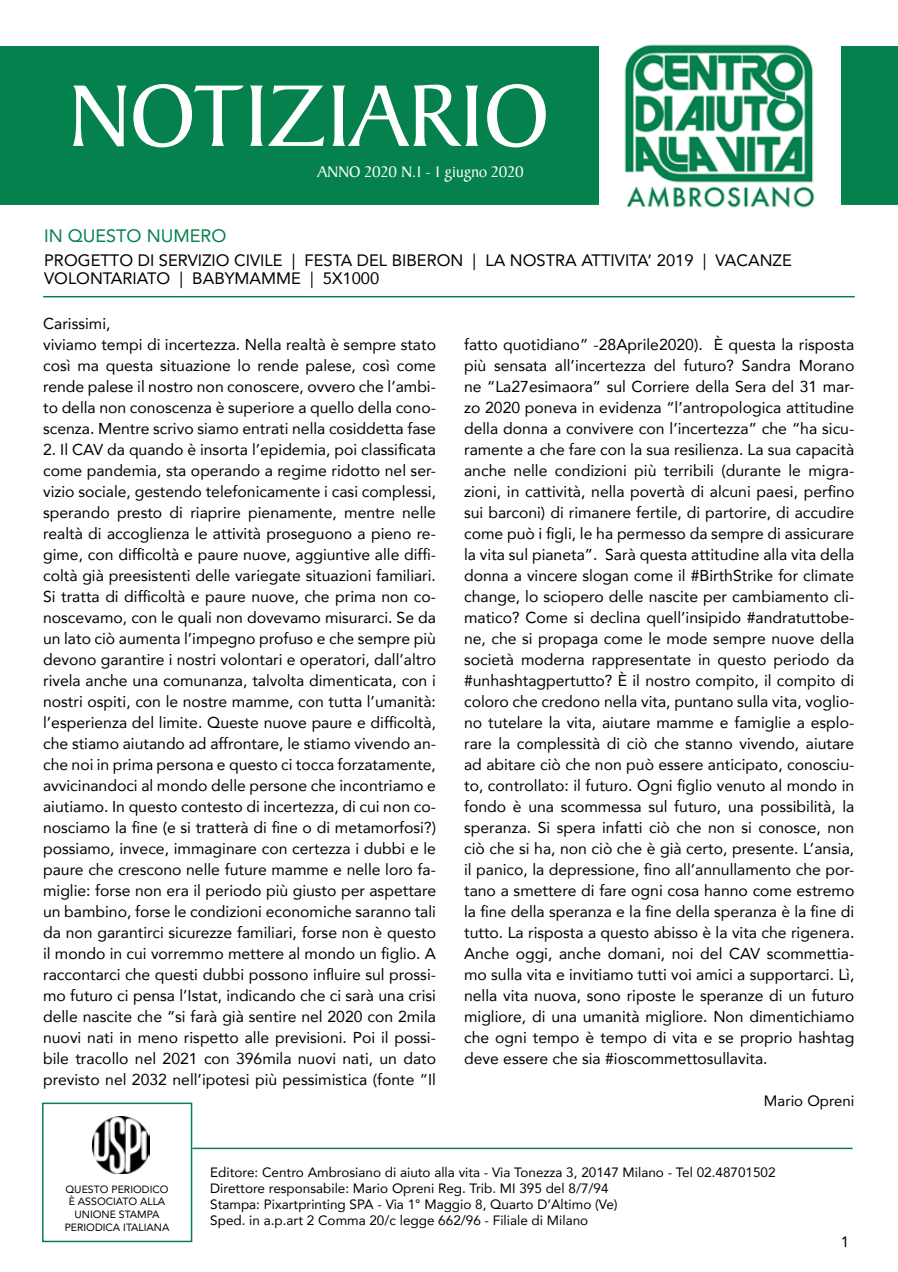
<style>
.page{position:relative;width:898px;height:1272px;background:#fff}
.page>*{position:absolute;margin:0;border:0;box-sizing:border-box;transform-origin:0 0}
.t1{font:94.5px "Baker Signet Std";color:#fff}
.t2{font:18px "Avenir";color:#05814d}
.t3{font:16.5px/18px "Avenir";color:#000}
.t4{font:16.5px "Baker Signet Std";color:#fff}
.t5{font:15.75px/21px "Avenir";color:#000;text-align:justify}
.t6{font:15px "Avenir";color:#000}
.t7{font:13.5px/16.2px "Avenir";color:#000}
.t8{font:10.5px/12.6px "Avenir";color:#000;text-align:center}
</style>
<div class="page">
<hr style="left:192px;top:1147px;width:660px;height:2px;background:#05814d">
<img style="left:93px;top:1116px;width:56px;height:57px">
<div style="left:0;top:46px;width:897px;height:159px;background:#05814d"></div>
<div style="left:599px;top:22px;width:240px;height:225px;background:#fff"></div>
<img style="left:624px;top:44px;width:191px;height:164px">
<hr style="left:43px;top:296px;width:811px;height:1px;background:#05814d">
<div style="left:42px;top:1102px;width:150px;height:140px;border:2px solid #05814d"></div>
<h1 class="t1" style="left:69px;top:65px;width:481px">NOTIZIARIO</h1>
<p class="t4" style="left:317px;top:162px;width:207px">ANNO 2020 N.1 - 1 giugno 2020</p>
<p class="t2" style="left:44px;top:221px;width:184px">IN QUESTO NUMERO</p>
<p class="t3" style="left:44px;top:251px;width:749px">PROGETTO DI SERVIZIO CIVILE | FESTA DEL BIBERON | LA NOSTRA ATTIVITA’ 2019 | VACANZE<br>VOLONTARIATO | BABYMAMME | 5X1000</p>
<p class="t5" style="left:43px;top:313px;width:394px;text-align:left">Carissimi,<br>viviamo tempi di incertezza. Nella realtà è sempre stato così ma questa situazione lo rende palese, così come rende palese il nostro non conoscere, ovvero che l’ambi&shy;to della non conoscenza è superiore a quello della cono&shy;scenza. Mentre scrivo siamo entrati nella cosiddetta fase</p>
<p class="t5" style="left:43px;top:439px;width:394px">2. Il CAV da quando è insorta l’epidemia, poi classificata come pandemia, sta operando a regime ridotto nel ser&shy;vizio sociale, gestendo telefonicamente i casi complessi, sperando presto di riaprire pienamente, mentre nelle realtà di accoglienza le attività proseguono a pieno re&shy;gime, con difficoltà e paure nuove, aggiuntive alle diffi&shy;coltà già preesistenti delle variegate situazioni familiari.<br>Si tratta di difficoltà e paure nuove, che prima non co&shy;noscevamo, con le quali non dovevamo misurarci. Se da un lato ciò aumenta l’impegno profuso e che sempre più devono garantire i nostri volontari e operatori, dall’altro rivela anche una comunanza, talvolta dimenticata, con i nostri ospiti, con le nostre mamme, con tutta l’umanità: l’esperienza del limite. Queste nuove paure e difficoltà, che stiamo aiutando ad affrontare, le stiamo vivendo an&shy;che noi in prima persona e questo ci tocca forzatamente, avvicinandoci al mondo delle persone che incontriamo e aiutiamo. In questo contesto di incertezza, di cui non co&shy;nosciamo la fine (e si tratterà di fine o di metamorfosi?) possiamo, invece, immaginare con certezza i dubbi e le paure che crescono nelle future mamme e nelle loro fa&shy;miglie: forse non era il periodo più giusto per aspettare un bambino, forse le condizioni economiche saranno tali da non garantirci sicurezze familiari, forse non è questo il mondo in cui vorremmo mettere al mondo un figlio. A raccontarci che questi dubbi possono influire sul prossi&shy;mo futuro ci pensa l’Istat, indicando che ci sarà una crisi delle nascite che “si farà già sentire nel 2020 con 2mila nuovi nati in meno rispetto alle previsioni. Poi il possi&shy;bile tracollo nel 2021 con 396mila nuovi nati, un dato previsto nel 2032 nell’ipotesi più pessimistica (fonte “Il</p>
<p class="t5" style="left:464px;top:333px;width:391px">fatto quotidiano” -28Aprile2020). È questa la risposta più sensata all’incertezza del futuro? Sandra Morano ne “La27esimaora” sul Corriere della Sera del 31 mar&shy;zo 2020 poneva in evidenza “l’antropologica attitudine della donna a convivere con l’incertezza” che “ha sicu&shy;ramente a che fare con la sua resilienza. La sua capacità anche nelle condizioni più terribili (durante le migra&shy;zioni, in cattività, nella povertà di alcuni paesi, perfino sui barconi) di rimanere fertile, di partorire, di accudire come può i figli, le ha permesso da sempre di assicurare la vita sul pianeta”. Sarà questa attitudine alla vita della donna a vincere slogan come il #BirthStrike for climate change, lo sciopero delle nascite per cambiamento cli&shy;matico? Come si declina quell’insipido #andratuttobe&shy;ne, che si propaga come le mode sempre nuove della società moderna rappresentate in questo periodo da #unhashtagpertutto? È il nostro compito, il compito di coloro che credono nella vita, puntano sulla vita, voglio&shy;no tutelare la vita, aiutare mamme e famiglie a esplo&shy;rare la complessità di ciò che stanno vivendo, aiutare ad abitare ciò che non può essere anticipato, conosciu&shy;to, controllato: il futuro. Ogni figlio venuto al mondo in fondo è una scommessa sul futuro, una possibilità, la speranza. Si spera infatti ciò che non si conosce, non ciò che si ha, non ciò che è già certo, presente. L’ansia, il panico, la depressione, fino all’annullamento che por&shy;tano a smettere di fare ogni cosa hanno come estremo la fine della speranza e la fine della speranza è la fine di tutto. La risposta a questo abisso è la vita che rigenera.<br>Anche oggi, anche domani, noi del CAV scommettia&shy;mo sulla vita e invitiamo tutti voi amici a supportarci. Lì, nella vita nuova, sono riposte le speranze di un futuro migliore, di una umanità migliore. Non dimentichiamo che ogni tempo è tempo di vita e se proprio hashtag deve essere che sia #ioscommettosullavita.</p>
<p class="t6" style="left:763px;top:1088px;width:92px">Mario Opreni</p>
<p class="t8" style="left:65px;top:1182px;width:106px">QUESTO PERIODICO<br>È ASSOCIATO ALLA<br>UNIONE STAMPA<br>PERIODICA ITALIANA</p>
<p class="t7" style="left:210px;top:1163px;width:566px">Editore: Centro Ambrosiano di aiuto alla vita - Via Tonezza 3, 20147 Milano - Tel 02.48701502<br>Direttore responsabile: Mario Opreni Reg. Trib. MI 395 del 8/7/94<br>Stampa: Pixartprinting SPA - Via 1° Maggio 8, Quarto D’Altimo (Ve)<br>Sped. in a.p.art 2 Comma 20/c legge 662/96 - Filiale di Milano</p>
<p class="t6" style="left:840px;top:1229px;width:10px">1</p>
</div>
